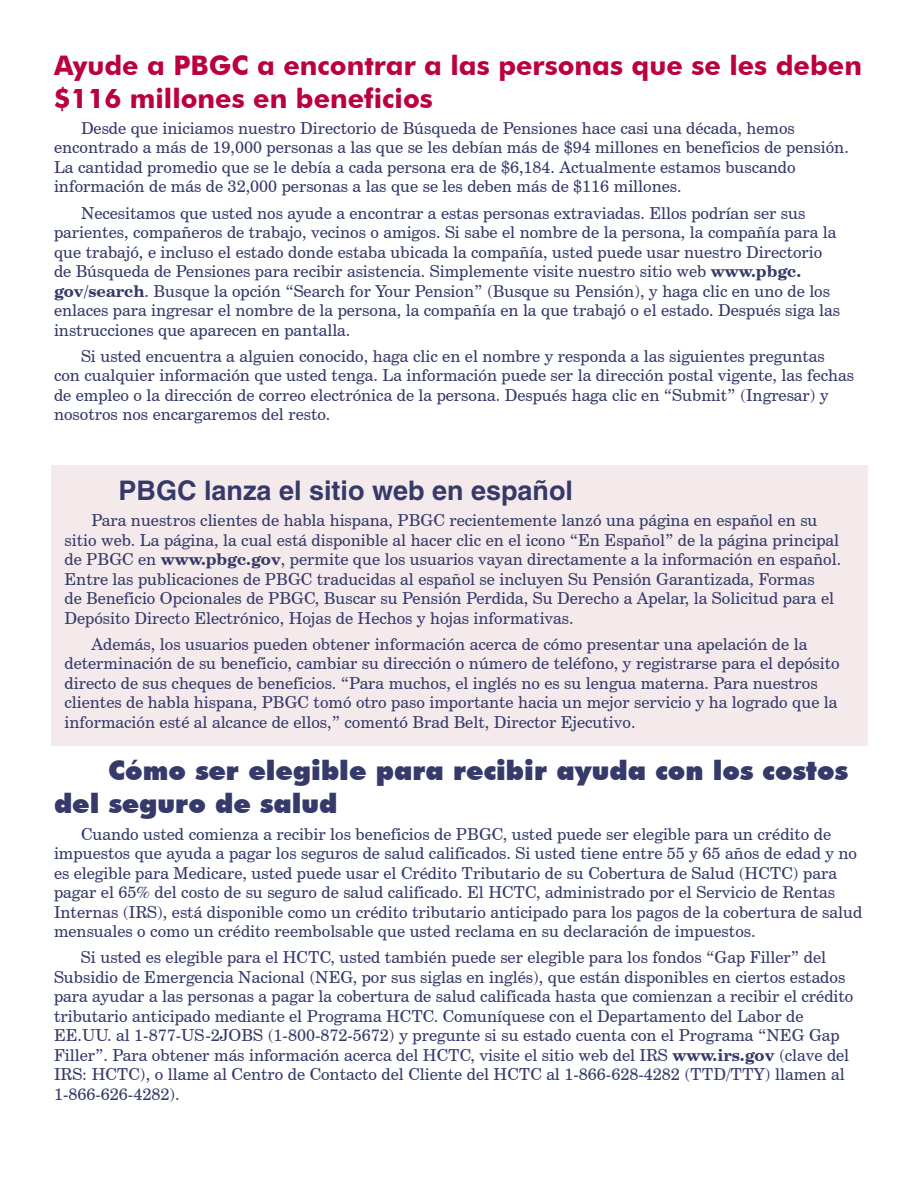
<style>
.page{position:relative;width:918px;height:1188px;background:#fff}
.page>*{position:absolute;margin:0;border:0;box-sizing:border-box;transform-origin:0 0}
.t1{font:700 27px/33px "Futura BT";color:#bb003f}
.t2{font:900 27px/33px "Futura BT";color:#353a6a}
.t3{font:700 27px "Helvetica";color:#353a6a}
.t4{font:16.5px/19.5px "Century Schoolbook BT";color:#353a6a}
.s1{font-weight:700}
</style>
<div class="page">
<div style="left:51px;top:466px;width:816px;height:280px;background:#f5eaeb"></div>
<h1 class="t1" style="left:54px;top:48px;width:810px">Ayude a PBGC a encontrar a las personas que se les deben $116 millones en beneficios</h1>
<p class="t4" style="left:54px;top:118px;width:796px;text-indent:27px">Desde que iniciamos nuestro Directorio de Búsqueda de Pensiones hace casi una década, hemos encontrado a más de 19,000 personas a las que se les debían más de $94 millones en beneficios de pensión.<br>La cantidad promedio que se le debía a cada persona era de $6,184. Actualmente estamos buscando información de más de 32,000 personas a las que se les deben más de $116 millones.</p>
<p class="t4" style="left:54px;top:203px;width:788px;text-indent:27px">Necesitamos que usted nos ayude a encontrar a estas personas extraviadas. Ellos podrían ser sus parientes, compañeros de trabajo, vecinos o amigos. Si sabe el nombre de la persona, la compañía para la que trabajó, e incluso el estado donde estaba ubicada la compañía, usted puede usar nuestro Directorio de Búsqueda de Pensiones para recibir asistencia. Simplemente visite nuestro sitio web <span class="s1">www.pbgc. gov/search</span>. Busque la opción “Search for Your Pension” (Busque su Pensión), y haga clic en uno de los enlaces para ingresar el nombre de la persona, la compañía en la que trabajó o el estado. Después siga las instrucciones que aparecen en pantalla.</p>
<p class="t4" style="left:54px;top:346px;width:801px;text-indent:27px">Si usted encuentra a alguien conocido, haga clic en el nombre y responda a las siguientes preguntas con cualquier información que usted tenga. La información puede ser la dirección postal vigente, las fechas de empleo o la dirección de correo electrónica de la persona. Después haga clic en “Submit” (Ingresar) y nosotros nos encargaremos del resto.</p>
<h1 class="t3" style="left:118px;top:474px;width:456px">PBGC lanza el sitio web en español</h1>
<p class="t4" style="left:64px;top:510px;width:778px;text-indent:27px">Para nuestros clientes de habla hispana, PBGC recientemente lanzó una página en español en su sitio web. La página, la cual está disponible al hacer clic en el icono “En Español” de la página principal de PBGC en <span class="s1">www.pbgc.gov</span>, permite que los usuarios vayan directamente a la información en español.<br>Entre las publicaciones de PBGC traducidas al español se incluyen Su Pensión Garantizada, Formas<br>de Beneficio Opcionales de PBGC, Buscar su Pensión Perdida, Su Derecho a Apelar, la Solicitud para el Depósito Directo Electrónico, Hojas de Hechos y hojas informativas.</p>
<p class="t4" style="left:64px;top:634px;width:777px;text-indent:27px">Además, los usuarios pueden obtener información acerca de cómo presentar una apelación de la determinación de su beneficio, cambiar su dirección o número de teléfono, y registrarse para el depósito directo de sus cheques de beneficios. “Para muchos, el inglés no es su lengua materna. Para nuestros clientes de habla hispana, PBGC tomó otro paso importante hacia un mejor servicio y ha logrado que la información esté al alcance de ellos,” comentó Brad Belt, Director Ejecutivo.</p>
<h1 class="t2" style="left:54px;top:754px;width:795px;text-indent:54px">Cómo ser elegible para recibir ayuda con los costos del seguro de salud</h1>
<p class="t4" style="left:54px;top:824px;width:810px;text-indent:27px">Cuando usted comienza a recibir los beneficios de PBGC, usted puede ser elegible para un crédito de impuestos que ayuda a pagar los seguros de salud calificados. Si usted tiene entre 55 y 65 años de edad y no es elegible para Medicare, usted puede usar el Crédito Tributario de su Cobertura de Salud (HCTC) para pagar el 65% del costo de su seguro de salud calificado. El HCTC, administrado por el Servicio de Rentas Internas (IRS), está disponible como un crédito tributario anticipado para los pagos de la cobertura de salud mensuales o como un crédito reembolsable que usted reclama en su declaración de impuestos.</p>
<p class="t4" style="left:54px;top:948px;width:801px;text-indent:27px">Si usted es elegible para el HCTC, usted también puede ser elegible para los fondos “Gap Filler” del Subsidio de Emergencia Nacional (NEG, por sus siglas en inglés), que están disponibles en ciertos estados para ayudar a las personas a pagar la cobertura de salud calificada hasta que comienzan a recibir el crédito tributario anticipado mediante el Programa HCTC. Comuníquese con el Departamento del Labor de EE.UU. al 1-877-US-2JOBS (1-800-872-5672) y pregunte si su estado cuenta con el Programa “NEG Gap Filler”. Para obtener más información acerca del HCTC, visite el sitio web del IRS <span class="s1">www.irs.gov</span> (clave del IRS: HCTC), o llame al Centro de Contacto del Cliente del HCTC al 1-866-628-4282 (TTD/TTY) llamen al 1-866-626-4282).</p>
</div>
